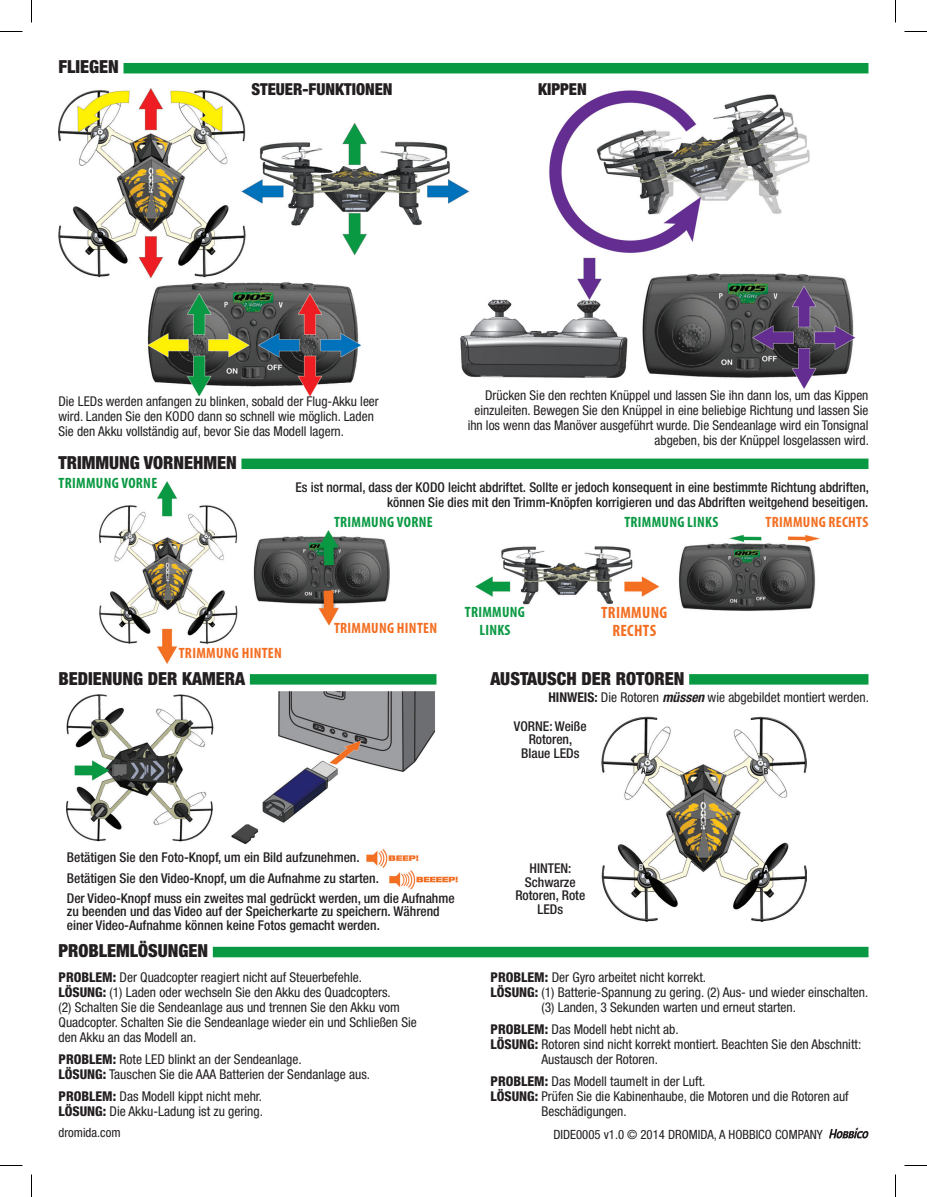
<style>
.page{position:relative;width:927px;height:1197px;background:#fff}
.page>*{position:absolute;margin:0;border:0;box-sizing:border-box;transform-origin:0 0}
.t1{font:900 condensed 18px "Helvetica Neue";color:#231f20}
.t2{font:900 condensed 16.5px "Helvetica Neue";color:#231f20}
.t3{font:700 condensed 16.5px/18px "Myriad Pro";letter-spacing:.02em;color:#f36e21;text-align:center}
.t4{font:700 condensed 15px/18px "Myriad Pro";letter-spacing:.02em;color:#0a9943;text-align:center}
.t5{font:700 condensed 15px "Myriad Pro";letter-spacing:.02em;color:#f36e21}
.t6{font:condensed 13.5px/15px "Helvetica Neue";color:#231f20}
.t7{font:500 condensed 13.5px/13.5px "Helvetica Neue";color:#231f20;text-align:center}
.t8{font:condensed 12.75px "Helvetica Neue";color:#231f20}
.s1{font-weight:700}
.s2{font-weight:700;font-style:italic}
.s3{font-weight:800}
</style>
<div class="page">
<img style="left:67px;top:691px;width:739px;height:230px">
<div style="left:232px;top:847px;width:104px;height:45px;background:#fff"></div>
<img style="left:361px;top:843px;width:60px;height:25px">
<img style="left:387px;top:868px;width:72px;height:24px">
<img style="left:99px;top:482px;width:721px;height:181px">
<img style="left:58px;top:88px;width:798px;height:308px">
<div style="left:124px;top:63px;width:744px;height:10px;background:#0a9943"></div>
<div style="left:213px;top:947px;width:656px;height:10px;background:#0a9943"></div>
<div style="left:241px;top:459px;width:627px;height:10px;background:#0a9943"></div>
<div style="left:250px;top:674px;width:186px;height:11px;background:#0a9943"></div>
<div style="left:689px;top:674px;width:179px;height:11px;background:#0a9943"></div>
<svg style="left:829px;top:1127px;width:39px;height:11px"></svg>
<svg style="left:0;top:31px;width:22px;height:1px"></svg>
<svg style="left:904px;top:31px;width:23px;height:1px"></svg>
<svg style="left:0;top:1165px;width:22px;height:1px"></svg>
<svg style="left:904px;top:1165px;width:23px;height:1px"></svg>
<svg style="left:31px;top:0;width:1px;height:22px"></svg>
<svg style="left:31px;top:1174px;width:1px;height:23px"></svg>
<svg style="left:895px;top:0;width:1px;height:22px"></svg>
<svg style="left:895px;top:1174px;width:1px;height:23px"></svg>
<h1 class="t1" style="left:58px;top:56px;width:62px">FLIEGEN</h1>
<p class="t2" style="left:251px;top:79px;width:143px">STEUER-FUNKTIONEN</p>
<p class="t2" style="left:538px;top:79px;width:50px">KIPPEN</p>
<p class="t6" style="left:58px;top:394px;width:322px">Die LEDs werden anfangen zu blinken, sobald der Flug-Akku leer wird. Landen Sie den KODO dann so schnell wie möglich. Laden<br>Sie den Akku vollständig auf, bevor Sie das Modell lagern.</p>
<p class="t6" style="left:468px;top:388px;width:403px;text-align:right">Drücken Sie den rechten Knüppel und lassen Sie ihn dann los, um das Kippen einzuleiten. Bewegen Sie den Knüppel in eine beliebige Richtung und lassen Sie ihn los wenn das Manöver ausgeführt wurde. Die Sendeanlage wird ein Tonsignal abgeben, bis der Knüppel losgelassen wird.</p>
<h1 class="t1" style="left:58px;top:452px;width:180px">TRIMMUNG VORNEHMEN</h1>
<p class="t4" style="left:59px;top:474px;width:100px">TRIMMUNG VORNE</p>
<p class="t7" style="left:296px;top:480px;width:575px;line-height:15px;text-align:right">Es ist normal, dass der KODO leicht abdriftet. Sollte er jedoch konsequent in eine bestimmte Richtung abdriften, können Sie dies mit den Trimm-Knöpfen korrigieren und das Abdriften weitgehend beseitigen.</p>
<p class="t4" style="left:334px;top:513px;width:100px">TRIMMUNG VORNE</p>
<p class="t4" style="left:624px;top:513px;width:96px">TRIMMUNG LINKS</p>
<p class="t5" style="left:766px;top:513px;width:104px">TRIMMUNG RECHTS</p>
<p class="t5" style="left:179px;top:643px;width:105px">TRIMMUNG HINTEN</p>
<p class="t5" style="left:334px;top:619px;width:105px">TRIMMUNG HINTEN</p>
<p class="t4" style="left:465px;top:602px;width:62px">TRIMMUNG<br>LINKS</p>
<p class="t3" style="left:601px;top:603px;width:68px">TRIMMUNG<br>RECHTS</p>
<h1 class="t1" style="left:58px;top:667px;width:188px">BEDIENUNG DER KAMERA</h1>
<h1 class="t1" style="left:490px;top:667px;width:196px">AUSTAUSCH DER ROTOREN</h1>
<p class="t7" style="left:514px;top:719px;width:74px">VORNE: Weiße<br>Rotoren,<br>Blaue LEDs</p>
<p class="t6" style="left:548px;top:690px;width:322px"><span class="s1">HINWEIS:</span> Die Rotoren <span class="s2">müssen</span> wie abgebildet montiert werden.</p>
<p class="t7" style="left:67px;top:847px;width:389px;line-height:20.2px;text-align:left">Betätigen Sie den Foto-Knopf, um ein Bild aufzunehmen.<br>Betätigen Sie den Video-Knopf, um die Aufnahme zu starten.<br>Der Video-Knopf muss ein zweites mal gedrückt werden, um die Aufnahme</p>
<p class="t7" style="left:67px;top:905px;width:374px;text-align:left">zu beenden und das Video auf der Speicherkarte zu speichern. Während einer Video-Aufnahme können keine Fotos gemacht werden.</p>
<h1 class="t1" style="left:58px;top:940px;width:151px">PROBLEMLÖSUNGEN</h1>
<p class="t6" style="left:58px;top:970px;width:360px"><span class="s3">PROBLEM:</span> Der Quadcopter reagiert nicht auf Steuerbefehle.<br><span class="s3">LÖSUNG:</span> (1) Laden oder wechseln Sie den Akku des Quadcopters.<br>(2) Schalten Sie die Sendeanlage aus und trennen Sie den Akku vom Quadcopter. Schalten Sie die Sendeanlage wieder ein und Schließen Sie den Akku an das Modell an.</p>
<p class="t6" style="left:58px;top:1052px;width:313px"><span class="s3">PROBLEM:</span> Rote LED blinkt an der Sendeanlage.<br><span class="s3">LÖSUNG:</span> Tauschen Sie die AAA Batterien der Sendanlage aus.</p>
<p class="t6" style="left:58px;top:1089px;width:206px"><span class="s3">PROBLEM:</span> Das Modell kippt nicht mehr.<br><span class="s3">LÖSUNG:</span> Die Akku-Ladung ist zu gering.</p>
<p class="t7" style="left:515px;top:861px;width:71px">HINTEN:<br>Schwarze<br>Rotoren, Rote<br>LEDs</p>
<p class="t6" style="left:490px;top:970px;width:217px"><span class="s3">PROBLEM:</span> Der Gyro arbeitet nicht korrekt.</p>
<p class="t6" style="left:490px;top:985px;width:379px"><span class="s3">LÖSUNG:</span> (1) Batterie-Spannung zu gering. (2) Aus- und wieder einschalten.</p>
<p class="t6" style="left:542px;top:1000px;width:256px">(3) Landen, 3 Sekunden warten und erneut starten.</p>
<p class="t6" style="left:490px;top:1022px;width:190px"><span class="s3">PROBLEM:</span> Das Modell hebt nicht ab.</p>
<p class="t6" style="left:490px;top:1037px;width:372px"><span class="s3">LÖSUNG:</span> Rotoren sind nicht korrekt montiert. Beachten Sie den Abschnitt:</p>
<p class="t6" style="left:542px;top:1052px;width:118px">Austausch der Rotoren.</p>
<p class="t6" style="left:490px;top:1074px;width:216px"><span class="s3">PROBLEM:</span> Das Modell taumelt in der Luft.</p>
<p class="t6" style="left:490px;top:1089px;width:360px"><span class="s3">LÖSUNG:</span> Prüfen Sie die Kabinenhaube, die Motoren und die Rotoren auf</p>
<p class="t6" style="left:542px;top:1104px;width:87px">Beschädigungen.</p>
<p class="t8" style="left:58px;top:1125px;width:64px">dromida.com</p>
<p class="t8" style="left:553px;top:1127px;width:271px">DIDE0005 v1.0 © 2014 DROMIDA, A HOBBICO COMPANY</p>
</div>
